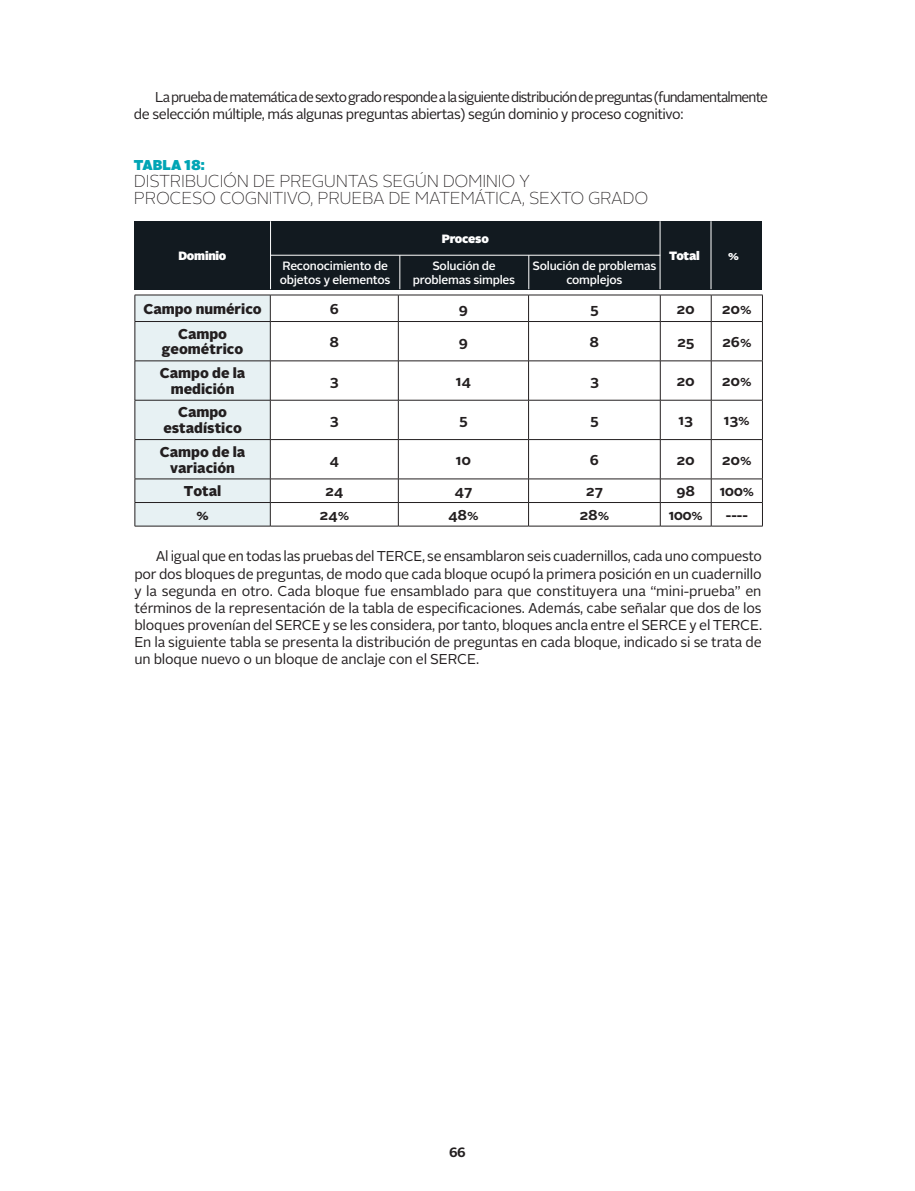
<style>
.page{position:relative;width:915px;height:1191px;background:#fff}
.page>*{position:absolute;margin:0;border:0;box-sizing:border-box;transform-origin:0 0}
.t1{font:100 17.25px/17px "Alright Sans";letter-spacing:-.02em;color:#231f20}
.t2{font:14.25px/17px "Alright Sans";letter-spacing:-.035em;color:#231f20;text-align:justify}
.t3{font:14.25px/17px "Alright Sans";letter-spacing:-.06em;color:#231f20}
.t4{font:900 14.25px/15.8px "Alright Sans";color:#231f20;text-align:center}
.t5{font:700 14.25px "Alright Sans";color:#231f20}
.t6{font:900 14.25px "Alright Sans";color:#00a5b5}
.t7{font:700 13.5px "Alright Sans";color:#231f20}
.t8{font:500 12px/13.5px "Alright Sans";letter-spacing:-.02em;color:#fff;text-align:center}
.t9{font:900 12px "Alright Sans";letter-spacing:-.02em;color:#fff}
</style>
<div class="page">
<svg style="left:271px;top:296px;width:491px;height:230px"></svg>
<hr style="left:270px;top:295px;width:128px;height:1px;background:#231f20">
<hr style="left:398px;top:295px;width:130px;height:1px;background:#231f20">
<svg style="left:398px;top:295px;width:1px;height:26px"></svg>
<hr style="left:528px;top:295px;width:132px;height:1px;background:#231f20">
<svg style="left:528px;top:295px;width:1px;height:26px"></svg>
<hr style="left:660px;top:295px;width:51px;height:1px;background:#231f20">
<svg style="left:659px;top:295px;width:1px;height:26px"></svg>
<hr style="left:711px;top:295px;width:51px;height:1px;background:#231f20">
<svg style="left:710px;top:295px;width:1px;height:26px"></svg>
<svg style="left:762px;top:295px;width:1px;height:26px"></svg>
<hr style="left:270px;top:321px;width:128px;height:1px;background:#231f20">
<hr style="left:398px;top:321px;width:130px;height:1px;background:#231f20">
<hr style="left:398px;top:322px;width:1px;height:39px;background:#231f20">
<hr style="left:528px;top:321px;width:132px;height:1px;background:#231f20">
<hr style="left:528px;top:322px;width:1px;height:39px;background:#231f20">
<hr style="left:660px;top:321px;width:51px;height:1px;background:#231f20">
<hr style="left:659px;top:322px;width:1px;height:39px;background:#231f20">
<hr style="left:711px;top:321px;width:51px;height:1px;background:#231f20">
<hr style="left:710px;top:322px;width:1px;height:39px;background:#231f20">
<hr style="left:762px;top:322px;width:1px;height:39px;background:#231f20">
<hr style="left:270px;top:360px;width:128px;height:1px;background:#231f20">
<hr style="left:398px;top:360px;width:130px;height:1px;background:#231f20">
<hr style="left:398px;top:361px;width:1px;height:39px;background:#231f20">
<hr style="left:528px;top:360px;width:132px;height:1px;background:#231f20">
<hr style="left:528px;top:361px;width:1px;height:39px;background:#231f20">
<hr style="left:660px;top:360px;width:51px;height:1px;background:#231f20">
<hr style="left:659px;top:361px;width:1px;height:39px;background:#231f20">
<hr style="left:711px;top:360px;width:51px;height:1px;background:#231f20">
<hr style="left:710px;top:361px;width:1px;height:39px;background:#231f20">
<hr style="left:762px;top:361px;width:1px;height:39px;background:#231f20">
<hr style="left:270px;top:400px;width:128px;height:1px;background:#231f20">
<hr style="left:398px;top:400px;width:130px;height:1px;background:#231f20">
<hr style="left:398px;top:400px;width:1px;height:39px;background:#231f20">
<hr style="left:528px;top:400px;width:132px;height:1px;background:#231f20">
<hr style="left:528px;top:400px;width:1px;height:39px;background:#231f20">
<hr style="left:660px;top:400px;width:51px;height:1px;background:#231f20">
<hr style="left:659px;top:400px;width:1px;height:39px;background:#231f20">
<hr style="left:711px;top:400px;width:51px;height:1px;background:#231f20">
<hr style="left:710px;top:400px;width:1px;height:39px;background:#231f20">
<hr style="left:762px;top:400px;width:1px;height:39px;background:#231f20">
<hr style="left:270px;top:439px;width:128px;height:1px;background:#231f20">
<hr style="left:398px;top:439px;width:130px;height:1px;background:#231f20">
<hr style="left:398px;top:440px;width:1px;height:39px;background:#231f20">
<hr style="left:528px;top:439px;width:132px;height:1px;background:#231f20">
<hr style="left:528px;top:440px;width:1px;height:39px;background:#231f20">
<hr style="left:660px;top:439px;width:51px;height:1px;background:#231f20">
<hr style="left:659px;top:440px;width:1px;height:39px;background:#231f20">
<hr style="left:711px;top:439px;width:51px;height:1px;background:#231f20">
<hr style="left:710px;top:440px;width:1px;height:39px;background:#231f20">
<hr style="left:762px;top:440px;width:1px;height:39px;background:#231f20">
<hr style="left:270px;top:478px;width:128px;height:1px;background:#231f20">
<hr style="left:398px;top:478px;width:130px;height:1px;background:#231f20">
<hr style="left:528px;top:478px;width:132px;height:1px;background:#231f20">
<hr style="left:660px;top:478px;width:51px;height:1px;background:#231f20">
<hr style="left:711px;top:478px;width:51px;height:1px;background:#231f20">
<hr style="left:270px;top:502px;width:128px;height:1px;background:#231f20">
<svg style="left:134px;top:295px;width:137px;height:231px;background:#dee7e9"></svg>
<hr style="left:398px;top:502px;width:130px;height:1px;background:#231f20">
<svg style="left:398px;top:479px;width:1px;height:47px"></svg>
<hr style="left:528px;top:502px;width:132px;height:1px;background:#231f20">
<svg style="left:528px;top:479px;width:1px;height:47px"></svg>
<hr style="left:660px;top:502px;width:51px;height:1px;background:#231f20">
<svg style="left:659px;top:479px;width:1px;height:47px"></svg>
<hr style="left:711px;top:502px;width:51px;height:1px;background:#231f20">
<svg style="left:710px;top:479px;width:1px;height:47px"></svg>
<svg style="left:762px;top:479px;width:1px;height:47px"></svg>
<hr style="left:135px;top:526px;width:135px;height:1px;background:#231f20">
<hr style="left:270px;top:526px;width:128px;height:1px;background:#231f20">
<hr style="left:398px;top:526px;width:130px;height:1px;background:#231f20">
<hr style="left:528px;top:526px;width:132px;height:1px;background:#231f20">
<hr style="left:660px;top:526px;width:51px;height:1px;background:#231f20">
<hr style="left:711px;top:526px;width:51px;height:1px;background:#231f20">
<div style="left:135px;top:221px;width:626px;height:68px;background:#121a20"></div>
<hr style="left:710px;top:221px;width:1px;height:68px;background:#fff">
<hr style="left:659px;top:221px;width:1px;height:68px;background:#fff">
<hr style="left:528px;top:255px;width:1px;height:34px;background:#fff">
<hr style="left:399px;top:255px;width:1px;height:34px;background:#fff">
<hr style="left:270px;top:221px;width:1px;height:68px;background:#fff">
<hr style="left:270px;top:255px;width:390px;height:1px;background:#fff">
<p class="t3" style="left:134px;top:89px;width:635px;text-indent:21px">La prueba de matemática de sexto grado responde a la siguiente distribución de preguntas (fundamentalmente de selección múltiple, más algunas preguntas abiertas) según dominio y proceso cognitivo:</p>
<p class="t6" style="left:134px;top:155px;width:72px">TABLA 18:</p>
<p class="t1" style="left:134px;top:173px;width:515px">DISTRIBUCIÓN DE PREGUNTAS SEGÚN DOMINIO Y<br>PROCESO COGNITIVO, PRUEBA DE MATEMÁTICA, SEXTO GRADO</p>
<p class="t9" style="left:441px;top:230px;width:49px">Proceso</p>
<p class="t9" style="left:445px;top:233px;width:49px">Proceso</p>
<p class="t9" style="left:178px;top:247px;width:49px">Dominio</p>
<p class="t9" style="left:668px;top:247px;width:32px">Total</p>
<p class="t9" style="left:727px;top:247px;width:12px">%</p>
<p class="t8" style="left:280px;top:259px;width:112px;text-align:left">Reconocimiento de objetos y elementos</p>
<p class="t8" style="left:413px;top:259px;width:104px">Solución de problemas simples</p>
<p class="t8" style="left:532px;top:259px;width:125px">Solución de problemas complejos</p>
<p class="t4" style="left:143px;top:301px;width:120px">Campo numérico</p>
<p class="t5" style="left:329px;top:299px;width:11px">6</p>
<p class="t5" style="left:458px;top:299px;width:11px">9</p>
<p class="t5" style="left:590px;top:299px;width:10px">5</p>
<p class="t5" style="left:676px;top:299px;width:20px">20</p>
<p class="t5" style="left:721px;top:299px;width:31px">20%</p>
<p class="t4" style="left:162px;top:326px;width:83px">Campo geométrico</p>
<p class="t5" style="left:329px;top:332px;width:11px">8</p>
<p class="t5" style="left:458px;top:332px;width:11px">9</p>
<p class="t5" style="left:589px;top:332px;width:11px">8</p>
<p class="t5" style="left:677px;top:332px;width:19px">25</p>
<p class="t5" style="left:722px;top:332px;width:31px">26%</p>
<p class="t4" style="left:160px;top:365px;width:87px">Campo de la medición</p>
<p class="t5" style="left:330px;top:371px;width:10px">3</p>
<p class="t5" style="left:455px;top:371px;width:17px">14</p>
<p class="t5" style="left:590px;top:371px;width:10px">3</p>
<p class="t5" style="left:676px;top:371px;width:20px">20</p>
<p class="t5" style="left:721px;top:371px;width:31px">20%</p>
<p class="t4" style="left:163px;top:404px;width:80px">Campo estadístico</p>
<p class="t5" style="left:330px;top:410px;width:10px">3</p>
<p class="t5" style="left:459px;top:410px;width:10px">5</p>
<p class="t5" style="left:590px;top:410px;width:10px">5</p>
<p class="t5" style="left:678px;top:410px;width:16px">13</p>
<p class="t5" style="left:723px;top:410px;width:27px">13%</p>
<p class="t4" style="left:160px;top:444px;width:87px">Campo de la variación</p>
<p class="t5" style="left:329px;top:449px;width:11px">4</p>
<p class="t5" style="left:455px;top:449px;width:17px">10</p>
<p class="t5" style="left:589px;top:449px;width:11px">6</p>
<p class="t5" style="left:676px;top:449px;width:20px">20</p>
<p class="t5" style="left:721px;top:449px;width:31px">20%</p>
<p class="t4" style="left:184px;top:483px;width:39px">Total</p>
<p class="t5" style="left:325px;top:481px;width:20px">24</p>
<p class="t5" style="left:454px;top:481px;width:19px">47</p>
<p class="t5" style="left:585px;top:481px;width:18px">27</p>
<p class="t5" style="left:676px;top:481px;width:20px">98</p>
<p class="t5" style="left:719px;top:481px;width:36px">100%</p>
<p class="t4" style="left:196px;top:507px;width:14px">%</p>
<p class="t5" style="left:319px;top:505px;width:31px">24%</p>
<p class="t5" style="left:448px;top:505px;width:32px">48%</p>
<p class="t5" style="left:579px;top:505px;width:31px">28%</p>
<p class="t5" style="left:668px;top:505px;width:35px">100%</p>
<p class="t5" style="left:725px;top:505px;width:23px">----</p>
<p class="t2" style="left:134px;top:548px;width:629px;text-indent:21px">Al igual que en todas las pruebas del TERCE, se ensamblaron seis cuadernillos, cada uno compuesto por dos bloques de preguntas, de modo que cada bloque ocupó la primera posición en un cuadernillo y la segunda en otro. Cada bloque fue ensamblado para que constituyera una “mini-prueba” en términos de la representación de la tabla de especificaciones. Además, cabe señalar que dos de los bloques provenían del SERCE y se les considera, por tanto, bloques ancla entre el SERCE y el TERCE.<br>En la siguiente tabla se presenta la distribución de preguntas en cada bloque, indicado si se trata de un bloque nuevo o un bloque de anclaje con el SERCE.</p>
<p class="t7" style="left:449px;top:1142px;width:18px">66</p>
</div>
